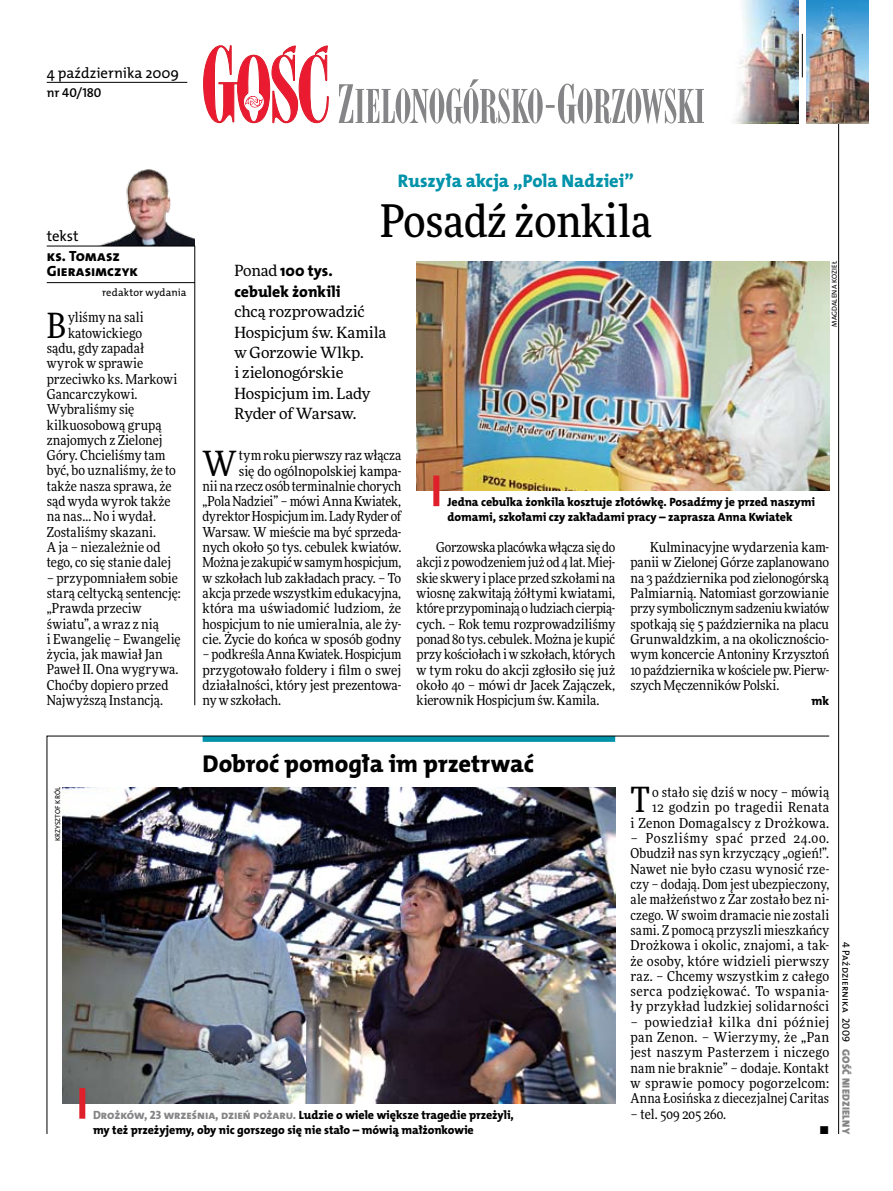
<style>
.page{position:relative;width:893px;height:1191px;background:#fff}
.page>*{position:absolute;margin:0;border:0;box-sizing:border-box;transform-origin:0 0}
.t1{font:500 45px "Freeday Narrow";color:#000}
.t2{font:34.8px "Freeday Narrow News";color:#000}
.t3{font:24.45px "The Mix HP8 Ex Bld";letter-spacing:.005em;color:#000}
.t4{font:18.3px "The Mix HP8 Ex Bld";color:#0093aa}
.t5{font:15.75px/20.4px "The Mix HP8 Ex Bld";color:#000}
.t6{font:15.45px/20.4px "Freeday News";letter-spacing:-.01em;color:#000}
.t7{font:14.85px "The Mix HP5 Plain";color:#000}
.t8{font:14.85px/15.3px "The Mix HP8 Ex Bld";color:#000}
.t9{font:13.65px/15.3px "Freeday Narrow News";color:#000;text-align:justify}
.t10{font:13.65px/15.3px "Freeday Narrow News";letter-spacing:.02em;color:#000;text-align:right}
.t11{font:12.9px "The Mix HP6 Se Bld";letter-spacing:-.005em;color:#000}
.t12{font:12.3px "The Mix HP8 Ex Bld";color:#000}
.t13{font:12px/15.3px "The Mix HP8 Ex Bld";letter-spacing:-.005em;color:#000}
.t14{font:10.5px "The Mix HP5 Plain";letter-spacing:.01em;color:#000}
.t15{font:10.5px "The Mix HP9 Blk";letter-spacing:.025em;color:#858486}
.t16{font:7.2px "The Mix HP5 Plain";letter-spacing:.015em;color:#000}
.s1{font-family:"Freeday News";font-size:15.45px}
.s2{color:#858486}
</style>
<div class="page">
<hr style="left:838px;top:68px;width:1px;height:1066px;background:#000">
<hr style="left:802px;top:34px;width:1px;height:43px;background:#000">
<svg style="left:47px;top:735px;width:783px;height:399px"></svg>
<hr style="left:195px;top:246px;width:1px;height:459px;background:#000">
<img style="left:734px;top:0;width:64px;height:123px">
<img style="left:806px;top:0;width:63px;height:123px">
<img style="left:93px;top:169px;width:102px;height:77px">
<hr style="left:47px;top:246px;width:148px;height:1px;background:#000">
<hr style="left:47px;top:282px;width:148px;height:1px;background:#000">
<svg style="left:203px;top:45px;width:126px;height:78px"></svg>
<svg style="left:339px;top:79px;width:365px;height:45px"></svg>
<hr style="left:47px;top:82px;width:140px;height:1px;background:#000">
<img style="left:62px;top:787px;width:553px;height:316px">
<div style="left:79px;top:1088px;width:6px;height:30px;background:#df1f2a"></div>
<img style="left:416px;top:261px;width:413px;height:230px">
<div style="left:433px;top:475px;width:6px;height:31px;background:#df1f2a"></div>
<p class="t7" style="left:47px;top:63px;width:134px">4 października 2009</p>
<p class="t11" style="left:47px;top:85px;width:56px">nr 40/180</p>
<p class="t7" style="left:47px;top:227px;width:33px">tekst</p>
<p class="t8" style="left:47px;top:249px;width:93px">ks. Tomasz<br>Gierasimczyk</p>
<p class="t14" style="left:102px;top:285px;width:86px">redaktor wydania</p>
<h2 class="t2" style="left:47px;top:304px;width:21px">B</h2>
<p class="t9" style="left:68px;top:310px;width:77px">yliśmy na sali</p>
<p class="t9" style="left:68px;top:325px;width:76px">katowickiego</p>
<p class="t9" style="left:47px;top:340px;width:99px">sądu, gdy zapadał</p>
<p class="t9" style="left:47px;top:356px;width:98px">wyrok w sprawie</p>
<p class="t9" style="left:47px;top:371px;width:132px">przeciwko ks. Markowi</p>
<p class="t9" style="left:47px;top:386px;width:92px">Gancarczykowi.</p>
<p class="t9" style="left:47px;top:401px;width:89px">Wybraliśmy się</p>
<p class="t9" style="left:47px;top:417px;width:116px">kilkuosobową grupą</p>
<p class="t9" style="left:47px;top:432px;width:117px">znajomych z Zielonej</p>
<p class="t9" style="left:47px;top:447px;width:120px">Góry. Chcieliśmy tam</p>
<p class="t9" style="left:47px;top:463px;width:131px">być, bo uznaliśmy, że to</p>
<p class="t9" style="left:47px;top:478px;width:126px">także nasza sprawa, że</p>
<p class="t9" style="left:47px;top:493px;width:125px">sąd wyda wyrok także</p>
<p class="t9" style="left:47px;top:509px;width:111px">na nas… No i wydał.</p>
<p class="t9" style="left:47px;top:524px;width:111px">Zostaliśmy skazani.</p>
<p class="t9" style="left:47px;top:539px;width:115px">A ja – niezależnie od</p>
<p class="t9" style="left:47px;top:554px;width:126px">tego, co się stanie dalej</p>
<p class="t9" style="left:47px;top:570px;width:135px;text-align:left">– przypomniałem sobie starą celtycką sentencję: „Prawda przeciw światu”, a wraz z nią<br>i Ewangelię – Ewangelię życia, jak mawiał Jan<br>Paweł II. Ona wygrywa.<br>Choćby dopiero przed<br>Najwyższą Instancją.</p>
<h3 class="t4" style="left:398px;top:169px;width:237px">Ruszyła akcja „Pola Nadziei”</h3>
<h1 class="t1" style="left:380px;top:193px;width:273px">Posadź żonkila</h1>
<p class="t5" style="left:234px;top:261px;width:107px"><span class="s1">Ponad</span> 100 tys. cebulek żonkili</p>
<p class="t6" style="left:234px;top:301px;width:153px">chcą rozprowadzić<br>Hospicjum św. Kamila w Gorzowie Wlkp.<br>i zielonogórskie<br>Hospicjum im. Lady<br>Ryder of Warsaw.</p>
<h2 class="t2" style="left:203px;top:442px;width:36px">W</h2>
<p class="t9" style="left:203px;top:447px;width:200px;text-align:right">tym roku pierwszy raz włącza<br>się do ogólnopolskiej kampa-<br>nii na rzecz osób terminalnie chorych „Pola Nadziei” – mówi Anna Kwiatek, dyrektor Hospicjum im. Lady Ryder of Warsaw. W mieście ma być sprzeda&shy;nych około 50 tys. cebulek kwiatów.<br>Można je zakupić w samym hospicjum, w szkołach lub zakładach pracy. – To akcja przede wszystkim edukacyjna, która ma uświadomić ludziom, że hospicjum to nie umieralnia, ale ży&shy;cie. Życie do końca w sposób godny</p>
<p class="t9" style="left:203px;top:646px;width:200px">– podkreśla Anna Kwiatek. Hospicjum przygotowało foldery i film o swej działalności, który jest prezentowa&shy;ny w szkołach.</p>
<p class="t16" style="left:830px;top:327px;width:67px;rotate:-90deg">Magdalena Kozieł</p>
<p class="t13" style="left:448px;top:494px;width:369px">Jedna cebulka żonkila kosztuje złotówkę. Posadźmy je przed naszymi domami, szkołami czy zakładami pracy – zaprasza Anna Kwiatek</p>
<p class="t9" style="left:417px;top:539px;width:200px;text-indent:20px">Gorzowska placówka włącza się do akcji z powodzeniem już od 4 lat. Miej&shy;skie skwery i place przed szkołami na wiosnę zakwitają żółtymi kwiatami, które przypominają o ludziach cierpią&shy;cych. – Rok temu rozprowadziliśmy ponad 80 tys. cebulek. Można je kupić przy kościołach i w szkołach, których w tym roku do akcji zgłosiło się już około 40 – mówi dr Jacek Zajączek, kierownik Hospicjum św. Kamila.</p>
<p class="t9" style="left:630px;top:539px;width:200px;text-indent:20px">Kulminacyjne wydarzenia kam&shy;panii w Zielonej Górze zaplanowano na 3 października pod zielonogórską Palmiarnią. Natomiast gorzowianie przy symbolicznym sadzeniu kwiatów spotkają się 5 października na placu Grunwaldzkim, a na okolicznościo&shy;wym koncercie Antoniny Krzysztoń 10 października w kościele pw. Pierw&shy;szych Męczenników Polski.</p>
<p class="t12" style="left:811px;top:693px;width:20px">mk</p>
<h3 class="t3" style="left:203px;top:747px;width:333px">Dobroć pomogła im przetrwać</h3>
<p class="t16" style="left:53px;top:841px;width:56px;rotate:-90deg">Krzysztof Król</p>
<p class="t13" style="left:93px;top:1107px;width:422px"><span class="s2">Drożków, 23 września, dzień pożaru.</span> Ludzie o wiele większe tragedie przeżyli, my też przeżyjemy, oby nic gorszego się nie stało – mówią małżonkowie</p>
<p class="t10" style="left:630px;top:784px;width:200px">o stało się dziś w nocy – mówią<br>12 godzin po tragedii Renata<br>i Zenon Domagalscy z Drożkowa.</p>
<p class="t9" style="left:630px;top:830px;width:200px">– Poszliśmy spać przed 24.00.<br>Obudził nas syn krzyczący „ogień!”.<br>Nawet nie było czasu wynosić rze&shy;czy – dodają. Dom jest ubezpieczony, ale małżeństwo z Żar zostało bez ni&shy;czego. W swoim dramacie nie zostali sami. Z pomocą przyszli mieszkańcy Drożkowa i okolic, znajomi, a tak&shy;że osoby, które widzieli pierwszy raz. – Chcemy wszystkim z całego serca podziękować. To wspania&shy;ły przykład ludzkiej solidarności</p>
<p class="t9" style="left:630px;top:1014px;width:200px">– powiedział kilka dni później pan Zenon. – Wierzymy, że „Pan jest naszym Pasterzem i niczego nam nie braknie” – dodaje. Kontakt w sprawie pomocy pogorzelcom:<br>Anna Łosińska z diecezjalnej Caritas</p>
<p class="t9" style="left:630px;top:1106px;width:97px">– tel. 509 205 260.</p>
<p class="t9" style="left:819px;top:1121px;width:11px">•</p>
<h2 class="t2" style="left:630px;top:778px;width:21px">T</h2>
<p class="t14" style="left:853px;top:942px;width:102px;rotate:90deg">4 Października 2009</p>
<p class="t15" style="left:853px;top:1049px;width:86px;rotate:90deg">Gość Niedzielny</p>
</div>
